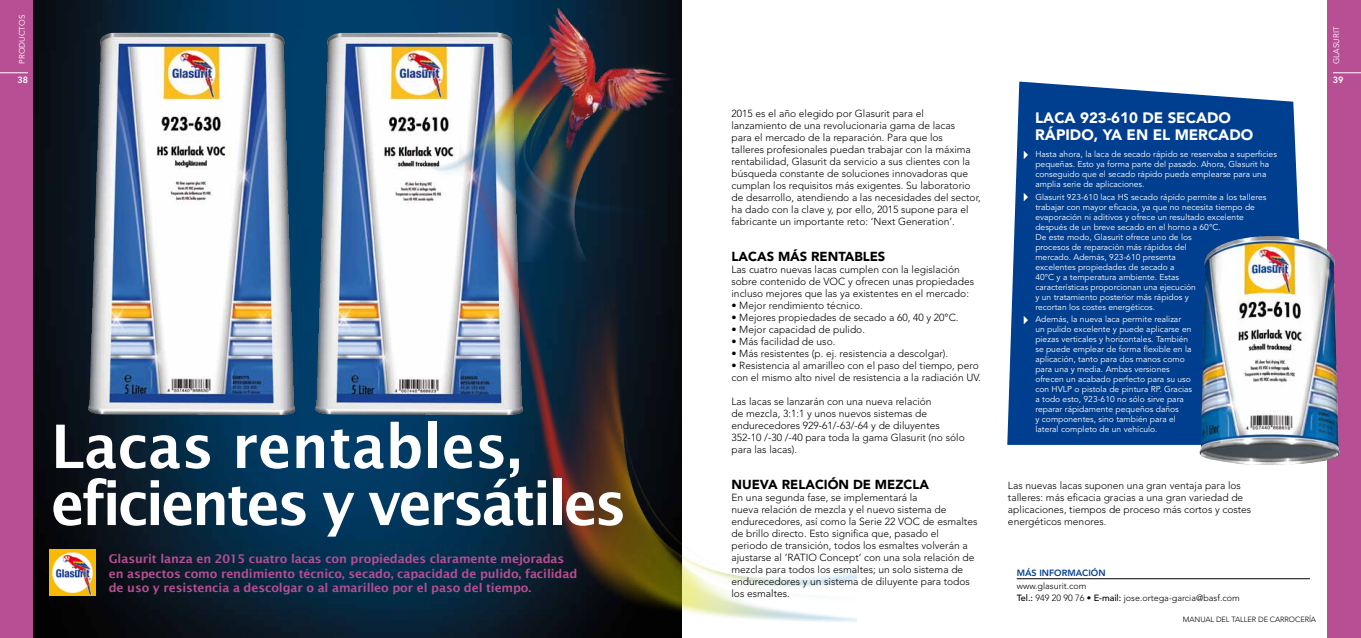
<style>
.page{position:relative;width:1361px;height:638px;background:#fff}
.page>*{position:absolute;margin:0;border:0;box-sizing:border-box;transform-origin:0 0}
.t1{font:600 60px/57px "Lucida Sans";letter-spacing:-.05em;color:#fff;scale:.95 1}
.t2{font:900 15px/17px "Avenir";color:#fff}
.t3{font:900 13px "Avenir";color:#000}
.t4{font:600 12px/14.4px "Lucida Sans";letter-spacing:-.01em;color:#b84e94}
.t5{font:300 10.2px/12px "Avenir";color:#000}
.t6{font:300 9px/12.1px "Avenir";color:#000}
.t7{font:800 9px "Avenir";color:#003f8f}
.t8{font:800 9px "Avenir";color:#fff}
.t9{font:8.5px/10px "Avenir";color:#fff}
.t10{font:8px "Avenir";color:#fff}
.t11{font:300 7.5px "Avenir";letter-spacing:-.01em;color:#000}
.s1{font-weight:500}
</style>
<div class="page">
<div style="left:0;top:0;width:34px;height:638px;background:#b84e94"></div>
<svg style="left:0;top:73px;width:28px;height:1px"></svg>
<div style="left:1327px;top:0;width:34px;height:638px;background:#b84e94"></div>
<svg style="left:1333px;top:73px;width:28px;height:1px"></svg>
<img style="left:34px;top:0;width:425px;height:638px">
<hr style="left:1016px;top:578px;width:294px;height:1px;background:#000">
<div style="left:1007px;top:82px;width:292px;height:363px;background:#003f8f"></div>
<img style="left:77px;top:8px;width:227px;height:421px">
<img style="left:304px;top:8px;width:155px;height:421px">
<img style="left:1196px;top:236px;width:144px;height:229px">
<img style="left:49px;top:549px;width:47px;height:46px">
<img style="left:408px;top:0;width:274px;height:261px">
<img style="left:459px;top:105px;width:397px;height:533px">
<svg style="left:1020px;top:145px;width:12px;height:21px"></svg>
<svg style="left:1020px;top:310px;width:12px;height:22px"></svg>
<svg style="left:1020px;top:187px;width:12px;height:22px"></svg>
<p class="t10" style="left:18px;top:64px;width:50px;rotate:-90deg">PRODUCTOS</p>
<p class="t8" style="left:17px;top:74px;width:12px">38</p>
<h1 class="t1" style="left:51px;top:418px;width:607px">Lacas rentables, eficientes y versátiles</h1>
<p class="t4" style="left:109px;top:552px;width:470px">Glasurit lanza en 2015 cuatro lacas con propiedades claramente mejoradas en aspectos como rendimiento técnico, secado, capacidad de pulido, facilidad de uso y resistencia a descolgar o al amarilleo por el paso del tiempo.</p>
<p class="t5" style="left:731px;top:107px;width:251px">2015 es el año elegido por Glasurit para el lanzamiento de una revolucionaria gama de lacas<br>para el mercado de la reparación. Para que los<br>talleres profesionales puedan trabajar con la máxima rentabilidad, Glasurit da servicio a sus clientes con la búsqueda constante de soluciones innovadoras que cumplan los requisitos más exigentes. Su laboratorio de desarrollo, atendiendo a las necesidades del sector, ha dado con la clave y, por ello, 2015 supone para el fabricante un importante reto: ‘Next Generation’.</p>
<p class="t3" style="left:731px;top:248px;width:17px">LACAS</p>
<p class="t3" style="left:778px;top:248px;width:11px">MÁS</p>
<p class="t3" style="left:811px;top:248px;width:10px">REN</p>
<p class="t3" style="left:838px;top:248px;width:40px">TABLES</p>
<p class="t5" style="left:731px;top:263px;width:244px">Las cuatro nuevas lacas cumplen con la legislación sobre contenido de VOC y ofrecen unas propiedades incluso mejores que las ya existentes en el mercado:</p>
<p class="t5" style="left:731px;top:299px;width:133px">• Mejor rendimiento técnico.</p>
<p class="t5" style="left:731px;top:311px;width:228px">• Mejores propiedades de secado a 60, 40 y 20°C.</p>
<p class="t5" style="left:731px;top:323px;width:135px">• Mejor capacidad de pulido.</p>
<p class="t5" style="left:731px;top:335px;width:105px">• Más facilidad de uso.</p>
<p class="t5" style="left:731px;top:347px;width:218px">• Más resistentes (p. ej. resistencia a descolgar).</p>
<p class="t5" style="left:731px;top:359px;width:251px">• Resistencia al amarilleo con el paso del tiempo, pero con el mismo alto nivel de resistencia a la radiación UV.</p>
<p class="t5" style="left:731px;top:395px;width:235px">Las lacas se lanzarán con una nueva relación<br>de mezcla, 3:1:1 y unos nuevos sistemas de endurecedores 929-61/-63/-64 y de diluyentes 352-10 /-30 /-40 para toda la gama Glasurit (no sólo para las lacas).</p>
<p class="t3" style="left:731px;top:476px;width:199px">NUEVA RELACIÓN DE MEZCLA</p>
<p class="t5" style="left:731px;top:491px;width:247px">En una segunda fase, se implementará la<br>nueva relación de mezcla y el nuevo sistema de endurecedores, así como la Serie 22 VOC de esmaltes de brillo directo. Esto significa que, pasado el periodo de transición, todos los esmaltes volverán a ajustarse al ‘RATIO Concept’ con una sola relación de mezcla para todos los esmaltes; un solo sistema de endurecedores y un sistema de diluyente para todos los esmaltes.</p>
<h2 class="t2" style="left:1035px;top:110px;width:220px">LACA 923-610 DE SECADO<br>RÁPIDO, YA EN EL MERCADO</h2>
<p class="t9" style="left:1035px;top:149px;width:243px">Hasta ahora, la laca de secado rápido se reservaba a superficies pequeñas. Esto ya forma parte del pasado. Ahora, Glasurit ha conseguido que el secado rápido pueda emplearse para una amplia serie de aplicaciones.</p>
<p class="t9" style="left:1035px;top:192px;width:233px">Glasurit 923-610 laca HS secado rápido permite a los talleres trabajar con mayor eficacia, ya que no necesita tiempo de evaporación ni aditivos y ofrece un resultado excelente después de un breve secado en el horno a 60°C.<br>De este modo, Glasurit ofrece uno de los<br>procesos de reparación más rápidos del<br>mercado. Además, 923-610 presenta<br>excelentes propiedades de secado a<br>40°C y a temperatura ambiente. Estas<br>características proporcionan una ejecución<br>y un tratamiento posterior más rápidos y<br>recortan los costes energéticos.</p>
<p class="t9" style="left:1035px;top:315px;width:158px">Además, la nueva laca permite realizar un pulido excelente y puede aplicarse en piezas verticales y horizontales. También se puede emplear de forma flexible en la aplicación, tanto para dos manos como para una y media. Ambas versiones ofrecen un acabado perfecto para su uso con HVLP o pistola de pintura RP. Gracias a todo esto, 923-610 no sólo sirve para reparar rápidamente pequeños daños<br>y componentes, sino también para el lateral completo de un vehículo.</p>
<p class="t10" style="left:1331px;top:64px;width:39px;rotate:-90deg">GLASURIT</p>
<p class="t8" style="left:1333px;top:74px;width:12px">39</p>
<p class="t5" style="left:1008px;top:479px;width:245px">Las nuevas lacas suponen una gran ventaja para los talleres: más eficacia gracias a una gran variedad de aplicaciones, tiempos de proceso más cortos y costes energéticos menores.</p>
<p class="t7" style="left:1016px;top:568px;width:90px">MÁS INFORMACIÓN</p>
<p class="t6" style="left:1016px;top:580px;width:224px">www.glasurit.com<br><span class="s1">Tel.:</span> 949 20 90 76 • <span class="s1">E-mail:</span> jose.ortega-garcia@basf.com</p>
<p class="t11" style="left:1183px;top:615px;width:135px">MANUAL DEL TALLER DE CARROCERÍA</p>
</div>
